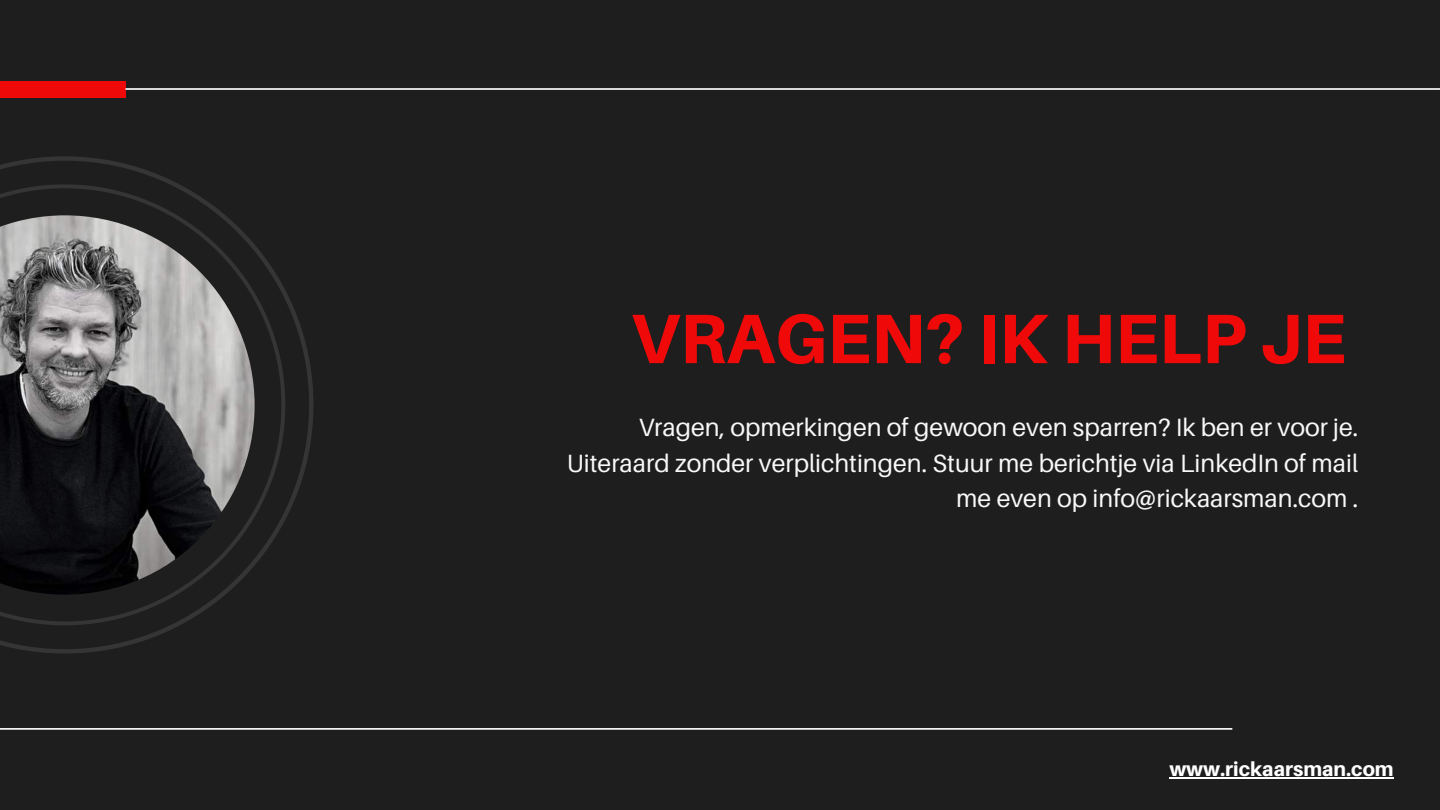
<style>
.page{position:relative;width:1440px;height:810px;background:#1e1e1e}
.page>*{position:absolute;margin:0;border:0;box-sizing:border-box;transform-origin:0 0}
.t1{font:800 70px "Aileron";color:#ef0909}
.t2{font:25px/35.5px "Aileron";color:#f8f8f8;text-align:right}
.t3{font:800 20px "Aileron";color:#fff}
</style>
<div class="page">
<div style="left:0;top:81px;width:125px;height:16px;background:#ef0909"></div>
<hr style="left:125px;top:88px;width:1315px;height:2px;background:#d8d7d7">
<svg style="left:0;top:156px;width:314px;height:498px"></svg>
<svg style="left:0;top:184px;width:285px;height:441px"></svg>
<img style="left:0;top:215px;width:255px;height:380px">
<svg style="left:0;top:728px;width:1232px;height:2px;background:#d8d8d8"></svg>
<hr style="left:1169px;top:778px;width:225px;height:1px;background:#fff">
<h1 class="t1" style="left:630px;top:295px;width:717px">VRAGEN? IK HELP JE</h1>
<p class="t2" style="left:567px;top:409px;width:793px">Vragen, opmerkingen of gewoon even sparren? Ik ben er voor je.<br>Uiteraard zonder verplichtingen. Stuur me berichtje via LinkedIn of mail me even op info@rickaarsman.com .</p>
<p class="t3" style="left:1169px;top:757px;width:226px">www.rickaarsman.com</p>
</div>
